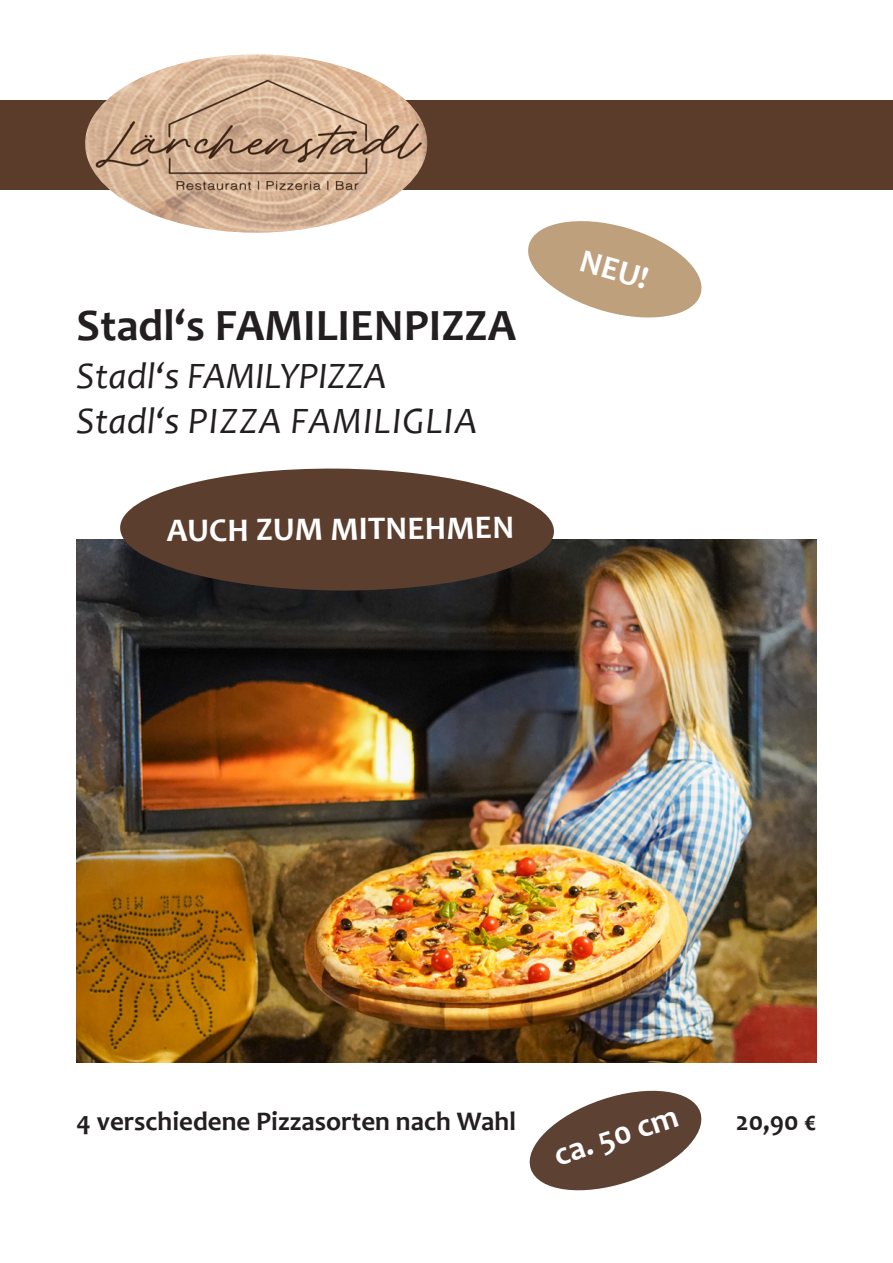
<style>
.page{position:relative;width:893px;height:1263px;background:#fff}
.page>*{position:absolute;margin:0;border:0;box-sizing:border-box;transform-origin:0 0}
.t1{font:700 45px "Candara";color:#231f20}
.t2{font:italic 37.5px/45px "Candara";color:#231f20}
.t3{font:700 33px "Candara";color:#fff}
.t4{font:700 27px "Candara";color:#231f20}
</style>
<div class="page">
<div style="left:0;top:100px;width:893px;height:89px;background:#5b3b29"></div>
<img style="left:85px;top:54px;width:342px;height:179px">
<img style="left:77px;top:539px;width:739px;height:524px">
<svg style="left:528px;top:221px;width:174px;height:97px"></svg>
<svg style="left:120px;top:468px;width:434px;height:123px;fill:#5c3e2e"></svg>
<svg style="left:529px;top:1090px;width:173px;height:101px"></svg>
<p class="t1" style="left:77px;top:297px;width:441px">Stadl‘s FAMILIENPIZZA</p>
<p class="t2" style="left:77px;top:353px;width:402px">Stadl‘s FAMILYPIZZA<br>Stadl‘s PIZZA FAMILIGLIA</p>
<p class="t3" style="left:166px;top:511px;width:349px;rotate:-1deg">AUCH ZUM MITNEHMEN</p>
<p class="t3" style="left:587px;top:240px;width:71px;rotate:16deg">NEU!</p>
<p class="t3" style="left:548px;top:1136px;width:130px;rotate:-19deg">ca. 50 cm</p>
<p class="t4" style="left:77px;top:1104px;width:441px">4 verschiedene Pizzasorten nach Wahl</p>
<p class="t4" style="left:736px;top:1104px;width:82px">20,90 €</p>
</div>
